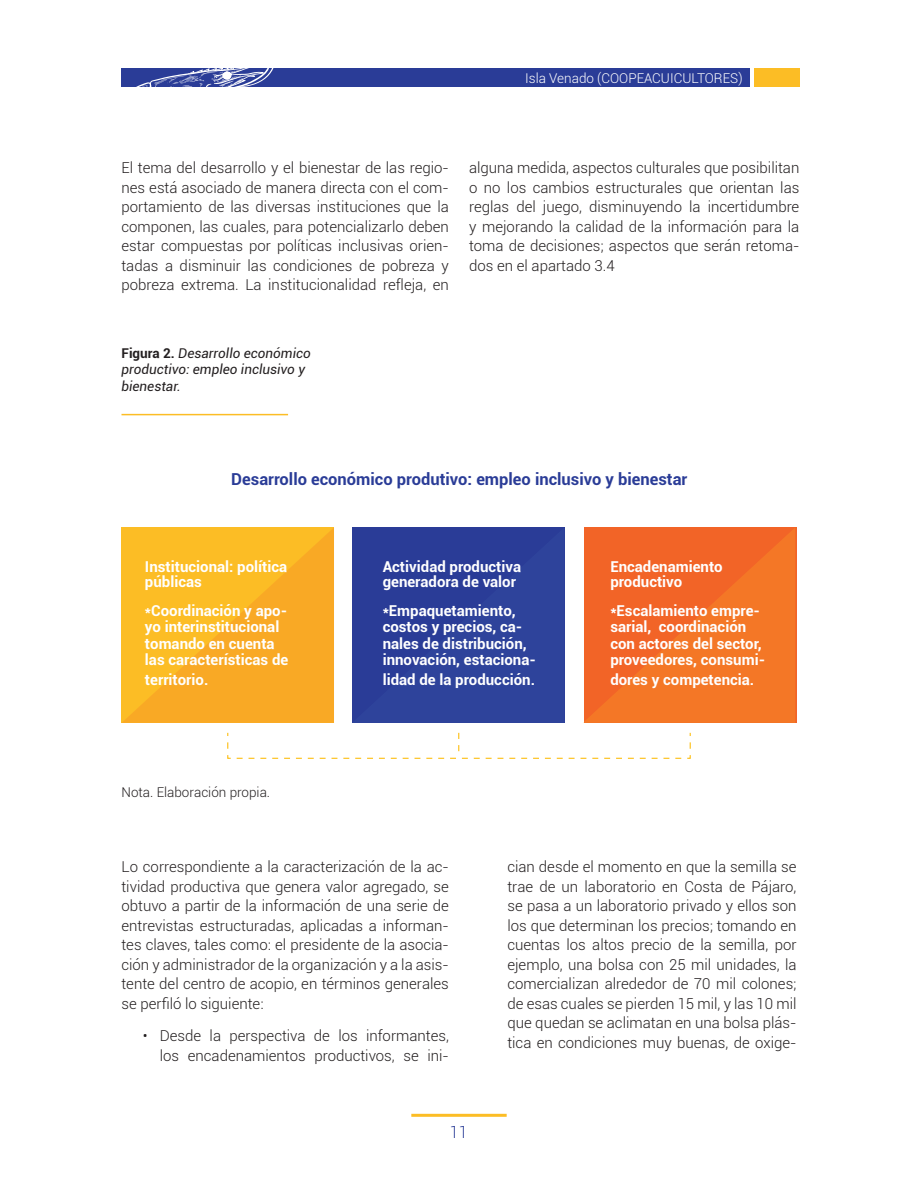
<style>
.page{position:relative;width:918px;height:1188px;background:#fff}
.page>*{position:absolute;margin:0;border:0;box-sizing:border-box;transform-origin:0 0}
.texto_general{font:700 16.5px "Roboto";color:#2a3c97}
.t1{font:300 16.5px "Roboto";color:#2a3c97}
.texto_general-2{font:300 15px/19.5px "Roboto";color:#231f20;text-align:justify}
.texto_general-3{font:700 15px/16.5px "Roboto";color:#fff}
.figuras{font:italic 13.5px/16.5px "Roboto";color:#231f20}
.t2{font:300 13.5px "Roboto";color:#fff}
.texto_general-4{font:300 13.5px "Roboto";color:#231f20}
.s1{font-weight:700;font-style:normal}
</style>
<div class="page">
<hr style="left:411px;top:1114px;width:96px;height:3px;background:#fcbd25">
<div style="left:122px;top:68px;width:628px;height:19px;background:#2a3c97"></div>
<svg style="left:136px;top:68px;width:138px;height:19px"></svg>
<div style="left:754px;top:68px;width:45px;height:19px;background:#fcbd25"></div>
<hr style="left:122px;top:414px;width:166px;height:1px;background:#fcbd25">
<svg style="left:227px;top:732px;width:464px;height:27px"></svg>
<svg style="left:122px;top:527px;width:212px;height:196px;background:#fab325"></svg>
<div style="left:352px;top:527px;width:212px;height:196px;background:#2a3c97"></div>
<svg style="left:583px;top:527px;width:212px;height:196px;background:#f36e28"></svg>
<p class="t2" style="left:525px;top:69px;width:219px">Isla Venado (COOPEACUICULTORES)</p>
<p class="texto_general-2" style="left:122px;top:158px;width:329px">El tema del desarrollo y el bienestar de las regio&shy;nes está asociado de manera directa con el com&shy;portamiento de las diversas instituciones que la componen, las cuales, para potencializarlo deben estar compuestas por políticas inclusivas orien&shy;tadas a disminuir las condiciones de pobreza y pobreza extrema. La institucionalidad refleja, en</p>
<p class="texto_general-2" style="left:469px;top:158px;width:332px">alguna medida, aspectos culturales que posibilitan o no los cambios estructurales que orientan las reglas del juego, disminuyendo la incertidumbre y mejorando la calidad de la información para la toma de decisiones; aspectos que serán retoma&shy;dos en el apartado 3.4</p>
<p class="figuras" style="left:122px;top:344px;width:191px"><span class="s1">Figura 2.</span> Desarrollo económico productivo: empleo inclusivo y bienestar.</p>
<p class="texto_general" style="left:231px;top:468px;width:458px">Desarrollo económico produtivo: empleo inclusivo y bienestar</p>
<p class="texto_general-3" style="left:145px;top:558px;width:144px;line-height:15px">Institucional: política públicas</p>
<p class="texto_general-3" style="left:145px;top:602px;width:145px">*Coordinación y apo&shy;yo interinstitucional tomando en cuenta las características de</p>
<p class="texto_general-3" style="left:145px;top:671px;width:65px">territorio.</p>
<p class="texto_general-4" style="left:122px;top:783px;width:150px">Nota. Elaboración propia.</p>
<p class="texto_general-3" style="left:383px;top:558px;width:140px;line-height:15px">Actividad productiva generadora de valor</p>
<p class="texto_general-3" style="left:383px;top:602px;width:155px">*Empaquetamiento, costos y precios, ca&shy;nales de distribución, innovación, estaciona-</p>
<p class="texto_general-3" style="left:383px;top:671px;width:154px">lidad de la producción.</p>
<p class="texto_general-3" style="left:610px;top:558px;width:114px;line-height:15px">Encadenamiento productivo</p>
<p class="texto_general-3" style="left:610px;top:602px;width:156px">*Escalamiento empre&shy;sarial, coordinación con actores del sector, proveedores, consumi-</p>
<p class="texto_general-3" style="left:610px;top:671px;width:145px">dores y competencia.</p>
<p class="texto_general-2" style="left:122px;top:857px;width:329px">Lo correspondiente a la caracterización de la ac&shy;tividad productiva que genera valor agregado, se obtuvo a partir de la información de una serie de entrevistas estructuradas, aplicadas a informan&shy;tes claves, tales como: el presidente de la asocia&shy;ción y administrador de la organización y a la asis&shy;tente del centro de acopio, en términos generales se perfiló lo siguiente:</p>
<p class="texto_general-2" style="left:143px;top:1025px;width:308px;text-align:right">• Desde la perspectiva de los informantes, los encadenamientos productivos, se ini-</p>
<p class="t1" style="left:450px;top:1121px;width:20px">11</p>
<p class="texto_general-2" style="left:507px;top:857px;width:291px">cian desde el momento en que la semilla se trae de un laboratorio en Costa de Pájaro, se pasa a un laboratorio privado y ellos son los que determinan los precios; tomando en cuentas los altos precio de la semilla, por ejemplo, una bolsa con 25 mil unidades, la comercializan alrededor de 70 mil colones; de esas cuales se pierden 15 mil, y las 10 mil que quedan se aclimatan en una bolsa plás&shy;tica en condiciones muy buenas, de oxige-</p>
</div>
